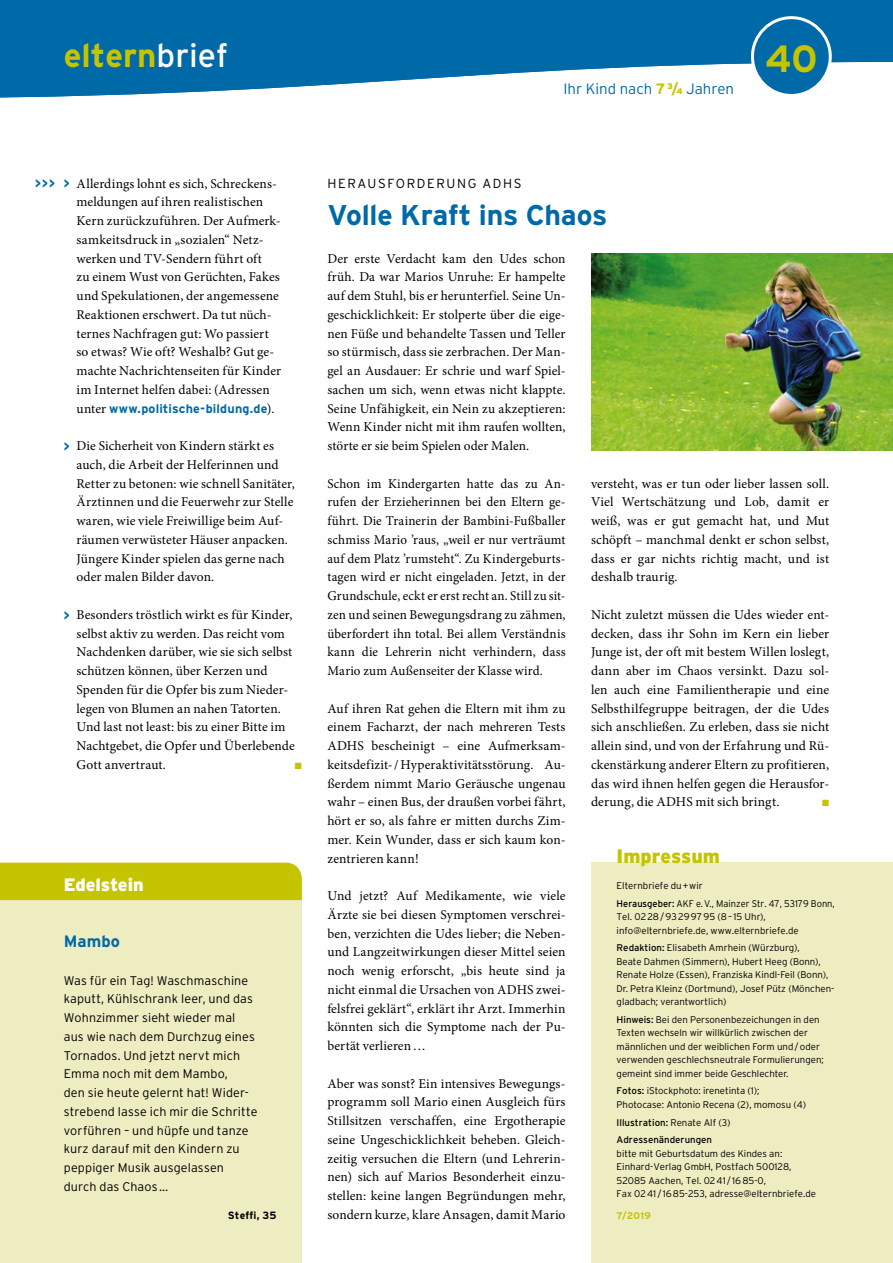
<style>
.page{position:relative;width:893px;height:1263px;background:#fff}
.page>*{position:absolute;margin:0;border:0;box-sizing:border-box;transform-origin:0 0}
.t1{font:700 37.95px "Interstate";color:#c5c400}
.t2{font:700 33px "Interstate";color:#c5c400}
.t3{font:700 28.5px "Interstate";letter-spacing:-.01em;color:#0069a7}
.t4{font:900 19.5px "Interstate";color:#c5c400}
.t5{font:900 18px "Interstate";color:#fff}
.t6{font:700 16.5px "Interstate";letter-spacing:.005em;color:#0069a7}
.t7{font:300 15px "Interstate";letter-spacing:.005em;color:#0069a7}
.t8{font:13.5px/18.8px "Minion Pro";letter-spacing:.005em;color:#000;text-align:justify}
.t9{font:700 13.5px "Interstate";color:#0069a7}
.t10{font:300 13.2px "Interstate";letter-spacing:.12em;color:#000}
.t11{font:300 12.6px/18.8px "Interstate";letter-spacing:.01em;color:#000}
.t12{font:700 12.6px "Interstate";letter-spacing:.015em;color:#0069a7}
.t13{font:700 10.5px "Interstate";letter-spacing:.015em;color:#000}
.t14{font:300 9.6px/13.5px "Interstate";color:#000}
.t15{font:9.6px/17.5px "Interstate";color:#000}
.t16{font:700 9.6px "Interstate";color:#c5c400}
.t17{font:9px "Zapf Dingbats ITC";color:#c5c400}
.s1{font-weight:400;color:#fff}
.s2{font-weight:700;color:#c5c400}
.s3{font-weight:900;font-size:8.25px;color:#c5c400}
.s4{font-family:"Interstate";font-weight:700;color:#0069a7}
.s5{font-family:"Minion Pro";font-weight:400;font-size:13.5px;color:#000}
.s6{font-weight:400}
.s7{font-weight:300}
</style>
<div class="page">
<svg style="left:0;top:0;width:893px;height:98px;fill:#0069a7"></svg>
<div style="left:752px;top:18px;width:78px;height:77px;background:#0069a7;border-radius:50%"></div>
<div style="left:751px;top:16px;width:81px;height:81px;border:3px solid #fff;border-radius:50%"></div>
<div style="left:591px;top:862px;width:302px;height:401px;background:#eeecc1"></div>
<div style="left:0;top:891px;width:302px;height:372px;background:#eeecc1"></div>
<div style="left:0;top:862px;width:302px;height:38px;background:#c5c400"></div>
<img style="left:591px;top:253px;width:302px;height:197px">
<h2 class="t2" style="left:64px;top:37px;width:166px">eltern<span class="s1">brief</span></h2>
<h1 class="t1" style="left:765px;top:37px;width:54px">40</h1>
<p class="t7" style="left:563px;top:80px;width:172px">Ihr Kind nach <span class="s2">7</span> <sup>3</sup><span class="s2">/</span><span class="s3">4</span> Jahren</p>
<p class="t9" style="left:35px;top:176px;width:22px">&gt;&gt;&gt;</p>
<p class="t8" style="left:77px;top:174px;width:206px;text-align:left;text-indent:-13px"><span class="s4">&gt;</span> Allerdings lohnt es sich, Schreckens&shy;meldungen auf ihren realistischen Kern zurückzuführen. Der Aufmerk&shy;samkeitsdruck in „sozialen“ Netz&shy;werken und TV-Sendern führt oft<br>zu einem Wust von Gerüchten, Fakes und Spekulationen, der angemessene Reaktionen erschwert. Da tut nüch&shy;ternes Nachfragen gut: Wo passiert so etwas? Wie oft? Weshalb? Gut ge&shy;machte Nachrichtenseiten für Kinder im Internet helfen dabei: (Adressen</p>
<p class="t12" style="left:77px;top:401px;width:199px"><span class="s5">unter</span> www.politische-bildung.de<span class="s5">).</span></p>
<p class="t8" style="left:77px;top:436px;width:220px;text-align:left;text-indent:-13px"><span class="s4">&gt;</span> Die Sicherheit von Kindern stärkt es auch, die Arbeit der Helferinnen und Retter zu betonen: wie schnell Sanitäter, Ärztinnen und die Feuerwehr zur Stelle waren, wie viele Freiwillige beim Auf&shy;räumen verwüsteter Häuser anpacken.<br>Jüngere Kinder spielen das gerne nach oder malen Bilder davon.</p>
<p class="t8" style="left:77px;top:605px;width:220px;text-align:left;text-indent:-13px"><span class="s4">&gt;</span> Besonders tröstlich wirkt es für Kinder, selbst aktiv zu werden. Das reicht vom Nachdenken darüber, wie sie sich selbst schützen können, über Kerzen und Spenden für die Opfer bis zum Nieder&shy;legen von Blumen an nahen Tatorten.<br>Und last not least: bis zu einer Bitte im Nachtgebet, die Opfer und Überlebende Gott anvertraut.</p>
<p class="t17" style="left:295px;top:761px;width:8px">■</p>
<h3 class="t5" style="left:64px;top:874px;width:81px">Edelstein</h3>
<p class="t6" style="left:64px;top:932px;width:58px">Mambo</p>
<p class="t11" style="left:64px;top:970px;width:195px">Was für ein Tag! Waschmaschine kaputt, Kühlschrank leer, und das<br>Wohnzimmer sieht wieder mal aus wie nach dem Durchzug eines<br>Tornados. Und jetzt nervt mich<br>Emma noch mit dem Mambo,<br>den sie heute gelernt hat! Wider&shy;strebend lasse ich mir die Schritte vorführen – und hüpfe und tanze kurz darauf mit den Kindern zu peppiger Musik ausgelassen durch das Chaos…</p>
<p class="t13" style="left:228px;top:1209px;width:50px">Steffi, 35</p>
<p class="t10" style="left:327px;top:175px;width:196px">HERAUSFORDERUNG ADHS</p>
<h3 class="t3" style="left:327px;top:199px;width:281px">Volle Kraft ins Chaos</h3>
<p class="t8" style="left:327px;top:249px;width:240px">Der erste Verdacht kam den Udes schon früh. Da war Marios Unruhe: Er hampelte auf dem Stuhl, bis er herunterfiel. Seine Un&shy;geschicklichkeit: Er stolperte über die eige&shy;nen Füße und behandelte Tassen und Teller so stürmisch, dass sie zerbrachen. Der Man&shy;gel an Ausdauer: Er schrie und warf Spiel&shy;sachen um sich, wenn etwas nicht klappte.<br>Seine Unfähigkeit, ein Nein zu akzeptieren:<br>Wenn Kinder nicht mit ihm raufen wollten, störte er sie beim Spielen oder Malen.</p>
<p class="t8" style="left:327px;top:474px;width:240px">Schon im Kindergarten hatte das zu An&shy;rufen der Erzieherinnen bei den Eltern ge&shy;führt. Die Trainerin der Bambini-Fußballer schmiss Mario ’raus, „weil er nur verträumt auf dem Platz ’rumsteht“. Zu Kindergeburts&shy;tagen wird er nicht eingeladen. Jetzt, in der Grundschule, eckt er erst recht an. Still zu sit&shy;zen und seinen Bewegungsdrang zu zähmen, überfordert ihn total. Bei allem Verständnis kann die Lehrerin nicht verhindern, dass Mario zum Außenseiter der Klasse wird.</p>
<p class="t8" style="left:327px;top:699px;width:240px">Auf ihren Rat gehen die Eltern mit ihm zu einem Facharzt, der nach mehreren Tests ADHS bescheinigt – eine Aufmerksam&shy;keitsdefizit-/Hyperaktivitätsstörung. Au&shy;ßerdem nimmt Mario Geräusche ungenau wahr – einen Bus, der draußen vorbei fährt, hört er so, als fahre er mitten durchs Zim&shy;mer. Kein Wunder, dass er sich kaum kon&shy;zentrieren kann!</p>
<p class="t8" style="left:327px;top:886px;width:240px">Und jetzt? Auf Medikamente, wie viele Ärzte sie bei diesen Symptomen verschrei&shy;ben, verzichten die Udes lieber; die Neben&shy;und Langzeitwirkungen dieser Mittel seien noch wenig erforscht, „bis heute sind ja nicht einmal die Ursachen von ADHS zwei&shy;felsfrei geklärt“, erklärt ihr Arzt. Immerhin könnten sich die Symptome nach der Pu&shy;bertät verlieren…</p>
<p class="t8" style="left:327px;top:1074px;width:240px">Aber was sonst? Ein intensives Bewegungs&shy;programm soll Mario einen Ausgleich fürs Stillsitzen verschaffen, eine Ergotherapie seine Ungeschicklichkeit beheben. Gleich&shy;zeitig versuchen die Eltern (und Lehrerin&shy;nen) sich auf Marios Besonderheit einzu&shy;stellen: keine langen Begründungen mehr, sondern kurze, klare Ansagen, damit Mario</p>
<p class="t8" style="left:591px;top:474px;width:240px">versteht, was er tun oder lieber lassen soll.<br>Viel Wertschätzung und Lob, damit er weiß, was er gut gemacht hat, und Mut schöpft – manchmal denkt er schon selbst, dass er gar nichts richtig macht, und ist deshalb traurig.</p>
<p class="t8" style="left:591px;top:605px;width:240px">Nicht zuletzt müssen die Udes wieder ent&shy;decken, dass ihr Sohn im Kern ein lieber Junge ist, der oft mit bestem Willen loslegt, dann aber im Chaos versinkt. Dazu sol&shy;len auch eine Familientherapie und eine Selbsthilfegruppe beitragen, der die Udes sich anschließen. Zu erleben, dass sie nicht allein sind, und von der Erfahrung und Rü&shy;ckenstärkung anderer Eltern zu profitieren, das wird ihnen helfen gegen die Herausfor&shy;derung, die ADHS mit sich bringt.</p>
<p class="t17" style="left:822px;top:799px;width:8px">■</p>
<h3 class="t4" style="left:617px;top:844px;width:105px">Impressum</h3>
<p class="t14" style="left:617px;top:877px;width:220px;line-height:17.5px">Elternbriefe du+wir<br><span class="s6">Herausgeber:</span> AKF e.V., Mainzer Str. 47, 53179 Bonn,</p>
<p class="t14" style="left:617px;top:910px;width:184px">Tel. 0228/93299795 (8– 15 Uhr), info@elternbriefe.de, www.elternbriefe.de</p>
<p class="t14" style="left:617px;top:941px;width:219px"><span class="s6">Redaktion:</span> Elisabeth Amrhein (Würzburg),<br>Beate Dahmen (Simmern), Hubert Heeg (Bonn), Renate Holze (Essen), Franziska Kindl-Feil (Bonn), Dr. Petra Kleinz (Dortmund), Josef Pütz (Mönchen&shy;gladbach; verantwortlich)</p>
<p class="t14" style="left:617px;top:1013px;width:209px"><span class="s6">Hinweis:</span> Bei den Personenbezeichungen in den Texten wechseln wir willkürlich zwischen der männlichen und der weiblichen Form und/oder verwenden geschlechsneutrale Formulierungen; gemeint sind immer beide Geschlechter.</p>
<p class="t14" style="left:617px;top:1084px;width:191px"><span class="s6">Fotos:</span> iStockphoto: irenetinta (1);<br>Photocase: Antonio Recena (2), momosu (4)</p>
<p class="t15" style="left:617px;top:1113px;width:115px">Illustration: <span class="s7">Renate Alf (3)<br></span>Adressenänderungen</p>
<p class="t14" style="left:617px;top:1146px;width:201px">bitte mit Geburtsdatum des Kindes an:<br>Einhard-Verlag GmbH, Postfach 500128, 52085 Aachen, Tel. 0241 / 1685-0,<br>Fax 0241 / 1685-253, adresse@elternbriefe.de</p>
<p class="t16" style="left:617px;top:1210px;width:36px">7/2019</p>
</div>
